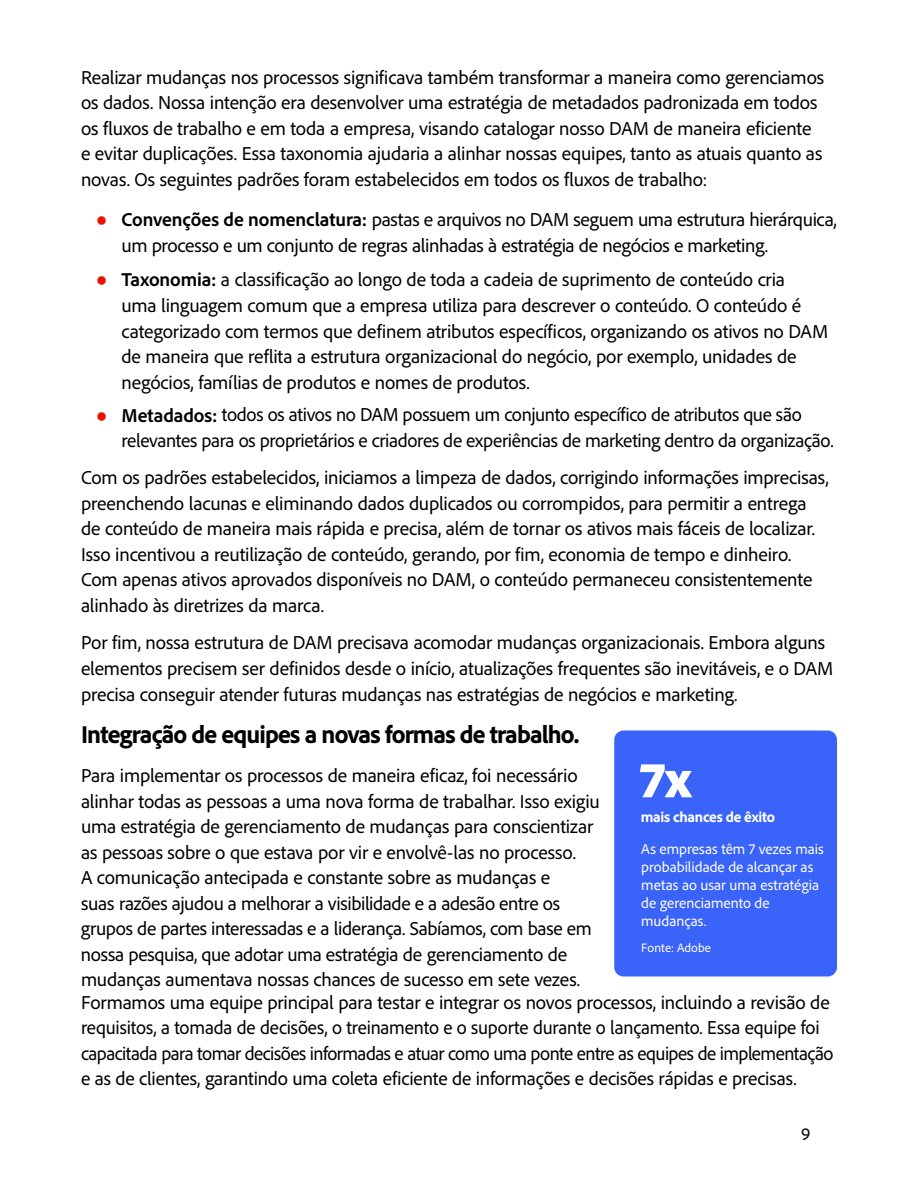
<style>
.page{position:relative;width:918px;height:1188px;background:#fff}
.page>*{position:absolute;margin:0;border:0;box-sizing:border-box;transform-origin:0 0}
.t1{font:900 52.5px "Adobe Clean";color:#fff}
.t2{font:800 25.5px "Adobe Clean";letter-spacing:-.035em;color:#000}
.t3{font:19.5px/25.5px "Adobe Clean";letter-spacing:-.01em;color:#000}
.t4{font:18px "Adobe Clean";color:#000}
.t5{font:15px/18px "Adobe Clean";color:#fff}
.t6{font:800 15px "Adobe Clean";letter-spacing:-.02em;color:#fff}
.t7{font:12.75px "Adobe Clean";letter-spacing:.005em;color:#fff}
.s1{font-family:"Helvetica";color:#eb1000}
.s2{font-weight:700}
</style>
<div class="page">
<div style="left:614px;top:730px;width:223px;height:246px;background:#3a63f9;border-radius:9px"></div>
<p class="t3" style="left:81px;top:64px;width:745px">Realizar mudanças nos processos significava também transformar a maneira como gerenciamos os dados. Nossa intenção era desenvolver uma estratégia de metadados padronizada em todos os fluxos de trabalho e em toda a empresa, visando catalogar nosso DAM de maneira eficiente e evitar duplicações. Essa taxonomia ajudaria a alinhar nossas equipes, tanto as atuais quanto as novas. Os seguintes padrões foram estabelecidos em todos os fluxos de trabalho:</p>
<p class="t3" style="left:122px;top:207px;width:717px;text-indent:-26px"><span class="s1">●</span> <span class="s2">Convenções de nomenclatura:</span> pastas e arquivos no DAM seguem uma estrutura hierárquica, um processo e um conjunto de regras alinhadas à estratégia de negócios e marketing.</p>
<p class="t3" style="left:122px;top:267px;width:708px;text-indent:-26px"><span class="s1">●</span> <span class="s2">Taxonomia:</span> a classificação ao longo de toda a cadeia de suprimento de conteúdo cria<br>uma linguagem comum que a empresa utiliza para descrever o conteúdo. O conteúdo é categorizado com termos que definem atributos específicos, organizando os ativos no DAM de maneira que reflita a estrutura organizacional do negócio, por exemplo, unidades de negócios, famílias de produtos e nomes de produtos.</p>
<p class="t3" style="left:122px;top:402px;width:714px;text-indent:-26px"><span class="s1">●</span> <span class="s2">Metadados:</span> todos os ativos no DAM possuem um conjunto específico de atributos que são relevantes para os proprietários e criadores de experiências de marketing dentro da organização.</p>
<p class="t3" style="left:81px;top:465px;width:749px">Com os padrões estabelecidos, iniciamos a limpeza de dados, corrigindo informações imprecisas, preenchendo lacunas e eliminando dados duplicados ou corrompidos, para permitir a entrega de conteúdo de maneira mais rápida e precisa, além de tornar os ativos mais fáceis de localizar.<br>Isso incentivou a reutilização de conteúdo, gerando, por fim, economia de tempo e dinheiro.<br>Com apenas ativos aprovados disponíveis no DAM, o conteúdo permaneceu consistentemente alinhado às diretrizes da marca.</p>
<p class="t3" style="left:81px;top:630px;width:754px">Por fim, nossa estrutura de DAM precisava acomodar mudanças organizacionais. Embora alguns elementos precisem ser definidos desde o início, atualizações frequentes são inevitáveis, e o DAM precisa conseguir atender futuras mudanças nas estratégias de negócios e marketing.</p>
<h2 class="t2" style="left:81px;top:718px;width:500px">Integração de equipes a novas formas de trabalho.</h2>
<p class="t3" style="left:81px;top:762px;width:520px">Para implementar os processos de maneira eficaz, foi necessário alinhar todas as pessoas a uma nova forma de trabalhar. Isso exigiu uma estratégia de gerenciamento de mudanças para conscientizar as pessoas sobre o que estava por vir e envolvê-las no processo.<br>A comunicação antecipada e constante sobre as mudanças e<br>suas razões ajudou a melhorar a visibilidade e a adesão entre os grupos de partes interessadas e a liderança. Sabíamos, com base em nossa pesquisa, que adotar uma estratégia de gerenciamento de mudanças aumentava nossas chances de sucesso em sete vezes.</p>
<p class="t3" style="left:81px;top:989px;width:754px">Formamos uma equipe principal para testar e integrar os novos processos, incluindo a revisão de requisitos, a tomada de decisões, o treinamento e o suporte durante o lançamento. Essa equipe foi capacitada para tomar decisões informadas e atuar como uma ponte entre as equipes de implementação e as de clientes, garantindo uma coleta eficiente de informações e decisões rápidas e precisas.</p>
<h1 class="t1" style="left:640px;top:745px;width:53px">7x</h1>
<p class="t6" style="left:641px;top:807px;width:136px">mais chances de êxito</p>
<p class="t5" style="left:641px;top:840px;width:184px">As empresas têm 7 vezes mais probabilidade de alcançar as metas ao usar uma estratégia de gerenciamento de mudanças.</p>
<p class="t7" style="left:641px;top:940px;width:71px">Fonte: Adobe</p>
<p class="t4" style="left:801px;top:1123px;width:11px">9</p>
</div>
